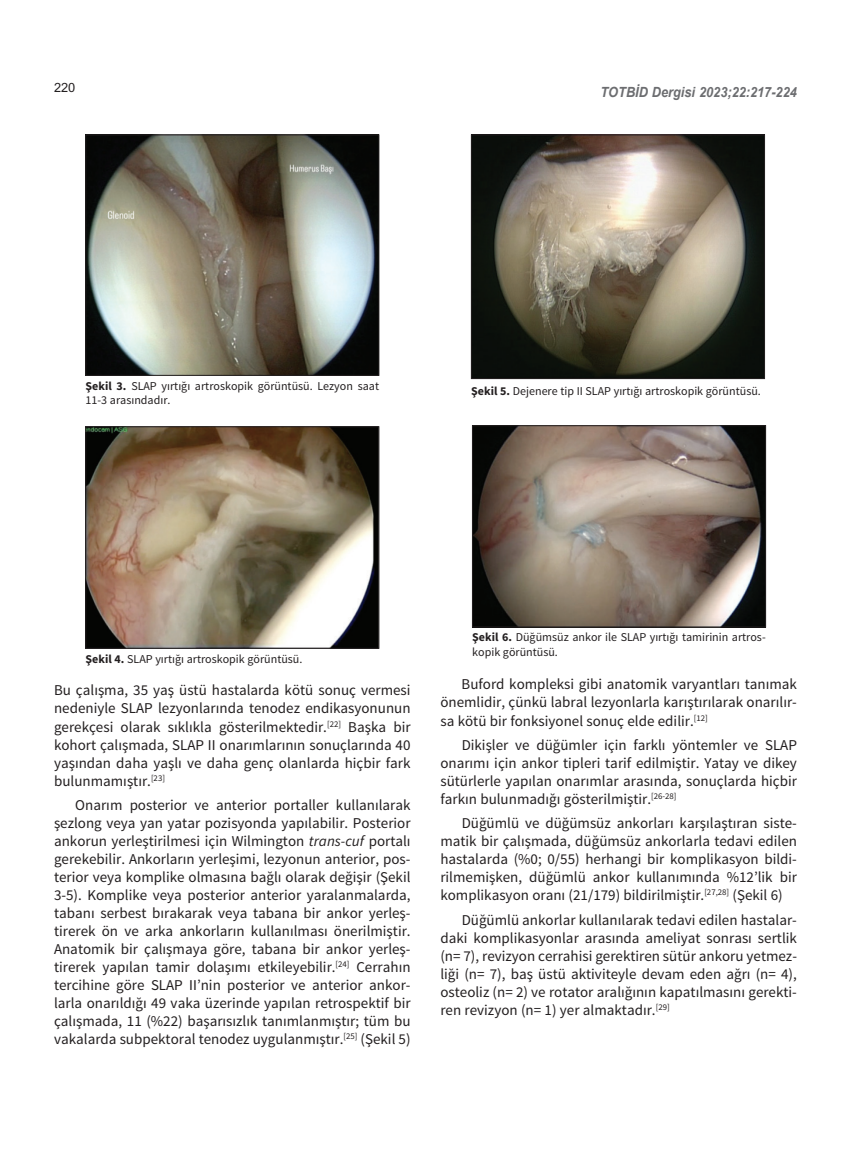
<style>
.page{position:relative;width:851px;height:1149px;background:#fff}
.page>*{position:absolute;margin:0;border:0;box-sizing:border-box;transform-origin:0 0}
.t1{font:15px/18px "Source Sans Pro";color:#231f20;text-align:justify}
.t2{font:italic 700 14.1px "Arial";color:#6c6d70;scale:.91 1}
.t3{font:12.75px "Arial SFMT";color:#231f20}
.t4{font:12px/14.4px "Source Sans Pro";color:#231f20}
.s1{font-weight:700}
.s2{font-style:italic}
</style>
<div class="page">
<img style="left:474px;top:427px;width:289px;height:198px">
<div style="left:472px;top:425px;width:293px;height:202px;border:1px solid #231f20"></div>
<img style="left:473px;top:137px;width:289px;height:239px">
<div style="left:471px;top:135px;width:293px;height:243px;border:1px solid #231f20"></div>
<img style="left:88px;top:428px;width:289px;height:218px">
<div style="left:86px;top:426px;width:293px;height:222px;border:1px solid #231f20"></div>
<img style="left:88px;top:137px;width:289px;height:236px">
<div style="left:86px;top:135px;width:293px;height:240px;border:1px solid #231f20"></div>
<p class="t3" style="left:54px;top:80px;width:23px">220</p>
<p class="t2" style="left:600px;top:82px;width:217px">TOTBİD Dergisi 2023;22:217-224</p>
<p class="t4" style="left:86px;top:378px;width:295px"><span class="s1">Şekil 3.</span> SLAP yırtığı artroskopik görüntüsü. Lezyon saat<br>11-3 arasındadır.</p>
<p class="t4" style="left:471px;top:384px;width:291px"><span class="s1">Şekil 5.</span> Dejenere tip II SLAP yırtığı artroskopik görüntüsü.</p>
<p class="t4" style="left:86px;top:651px;width:218px"><span class="s1">Şekil 4.</span> SLAP yırtığı artroskopik görüntüsü.</p>
<p class="t1" style="left:54px;top:681px;width:358px">Bu çalışma, 35 yaş üstü hastalarda kötü sonuç vermesi nedeniyle SLAP lezyonlarında tenodez endikasyonunun gerekçesi olarak sıklıkla gösterilmektedir.<sup>[22]</sup> Başka bir kohort çalışmada, SLAP II onarımlarının sonuçlarında 40 yaşından daha yaşlı ve daha genç olanlarda hiçbir fark bulunmamıştır.<sup>[23]</sup></p>
<p class="t1" style="left:54px;top:796px;width:358px;text-indent:21px">Onarım posterior ve anterior portaller kullanılarak şezlong veya yan yatar pozisyonda yapılabilir. Posterior ankorun yerleştirilmesi için Wilmington <span class="s2">trans-cuf</span> portalı gerekebilir. Ankorların yerleşimi, lezyonun anterior, pos&shy;terior veya komplike olmasına bağlı olarak değişir (Şekil 3-5). Komplike veya posterior anterior yaralanmalarda, tabanı serbest bırakarak veya tabana bir ankor yerleş&shy;tirerek ön ve arka ankorların kullanılması önerilmiştir.<br>Anatomik bir çalışmaya göre, tabana bir ankor yerleş&shy;tirerek yapılan tamir dolaşımı etkileyebilir.<sup>[24]</sup> Cerrahın tercihine göre SLAP II’nin posterior ve anterior ankor&shy;larla onarıldığı 49 vaka üzerinde yapılan retrospektif bir çalışmada, 11 (%22) başarısızlık tanımlanmıştır; tüm bu vakalarda subpektoral tenodez uygulanmıştır.<sup>[25]</sup> (Şekil 5)</p>
<p class="t4" style="left:472px;top:630px;width:295px"><span class="s1">Şekil 6.</span> Düğümsüz ankor ile SLAP yırtığı tamirinin artros&shy;kopik görüntüsü.</p>
<p class="t1" style="left:440px;top:675px;width:358px;text-indent:21px">Buford kompleksi gibi anatomik varyantları tanımak önemlidir, çünkü labral lezyonlarla karıştırılarak onarılır&shy;sa kötü bir fonksiyonel sonuç elde edilir.<sup>[12]</sup></p>
<p class="t1" style="left:440px;top:736px;width:358px;text-indent:21px">Dikişler ve düğümler için farklı yöntemler ve SLAP onarımı için ankor tipleri tarif edilmiştir. Yatay ve dikey sütürlerle yapılan onarımlar arasında, sonuçlarda hiçbir farkın bulunmadığı gösterilmiştir.<sup>[26-28]</sup></p>
<p class="t1" style="left:440px;top:814px;width:358px;text-indent:21px">Düğümlü ve düğümsüz ankorları karşılaştıran siste&shy;matik bir çalışmada, düğümsüz ankorlarla tedavi edilen hastalarda (%0; 0/55) herhangi bir komplikasyon bildi&shy;rilmemişken, düğümlü ankor kullanımında %12’lik bir komplikasyon oranı (21/179) bildirilmiştir.<sup>[27,28]</sup> (Şekil 6)</p>
<p class="t1" style="left:440px;top:910px;width:358px;text-indent:21px">Düğümlü ankorlar kullanılarak tedavi edilen hastalar&shy;daki komplikasyonlar arasında ameliyat sonrası sertlik (n= 7), revizyon cerrahisi gerektiren sütür ankoru yetmez&shy;liği (n= 7), baş üstü aktiviteyle devam eden ağrı (n= 4), osteoliz (n= 2) ve rotator aralığının kapatılmasını gerekti&shy;ren revizyon (n= 1) yer almaktadır.<sup>[29]</sup></p>
</div>
